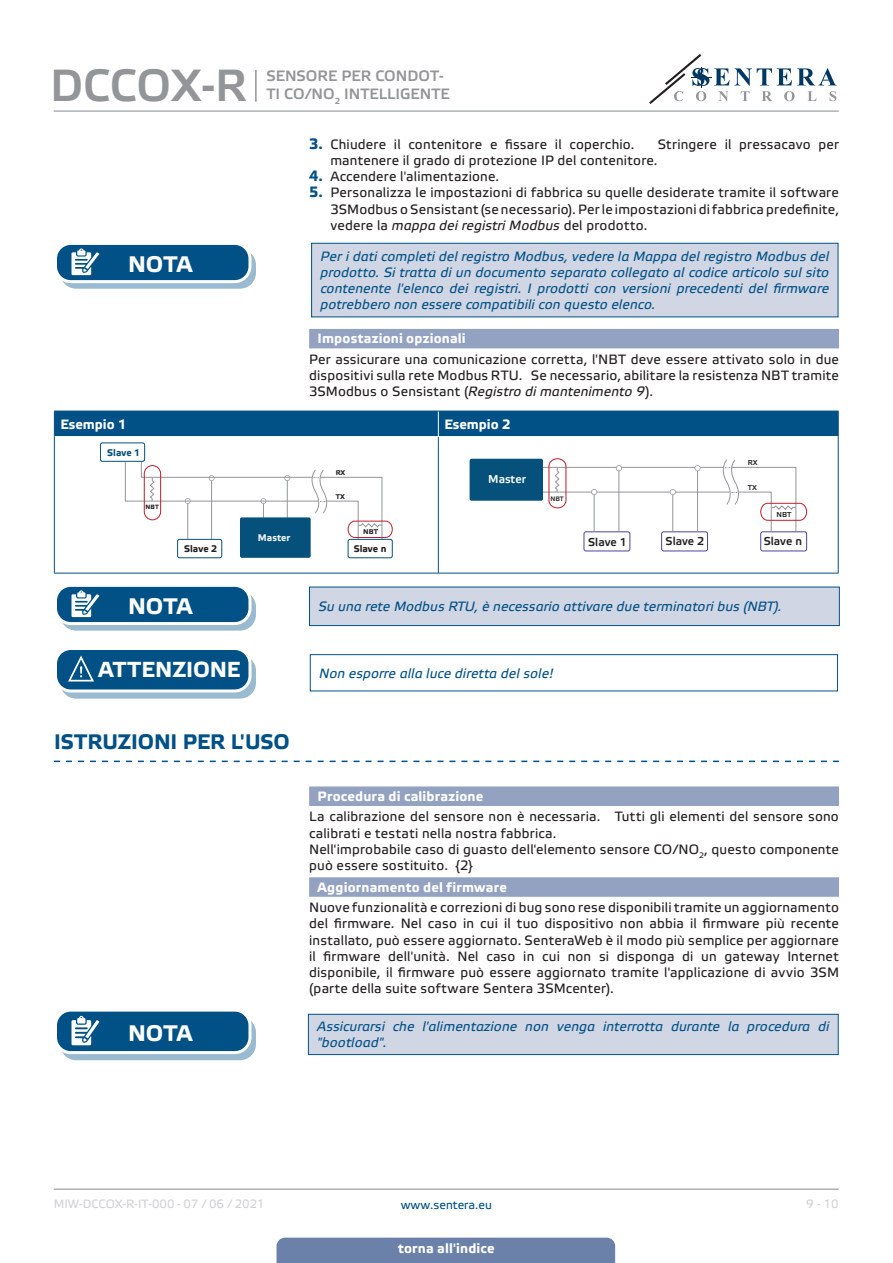
<style>
.page{position:relative;width:893px;height:1263px;background:#fff}
.page>*{position:absolute;margin:0;border:0;box-sizing:border-box;transform-origin:0 0}
.t1{font:45px "Etelka Medium Pro";color:#939598}
.t2{font:700 22.5px "Etelka Text Pro";letter-spacing:-.005em;color:#fff}
.t3{font:700 21.75px "Etelka Text Pro";color:#fff}
.t4{font:700 21px "Etelka Text Pro";letter-spacing:-.005em;color:#015186}
.t5{font:15px/18px "Etelka Medium Pro";color:#939598}
.body{font:13.5px/16.2px "Etelka Text Pro";letter-spacing:.015em;color:#231f20;text-align:justify}
.attention{font:italic 13.5px/16.2px "Etelka Text Pro";letter-spacing:.01em;color:#015186;text-align:justify}
.Number-roman{font:700 13.5px "Etelka Text Pro";letter-spacing:.01em;color:#fff}
.head-table{font:700 13.5px "Etelka Text Pro";color:#fff}
.t6{font:12px "Etelka Text Pro";color:#d1d2d4}
.t7{font:12px "Etelka Text Pro";color:#015186}
.t8{font:11.4px "Etelka Medium Pro";color:#231f20}
.t9{font:11.4px "Etelka Medium Pro";color:#fff}
.t10{font:700 9.6px "Etelka Text Pro";color:#231f20}
.t11{font:700 9.6px "Etelka Text Pro";color:#f2f3f4}
.t12{font:700 9.6px "Etelka Text Pro";color:#06517c}
.t13{font:7.2px "Etelka Medium Pro";color:#231f20}
.t14{font:700 6.9px "Etelka Text Pro";color:#231f20}
.t15{font:6.45px "Etelka Medium Pro";color:#231f20}
.t16{font:700 6.15px "Etelka Text Pro";color:#231f20}
.s1{font-weight:700;font-size:15px;color:#015186}
.s2{font-style:italic}
</style>
<div class="page">
<hr style="left:54px;top:111px;width:785px;height:1px;background:#939598">
<hr style="left:54px;top:1188px;width:785px;height:2px;background:#939598">
<svg style="left:649px;top:54px;width:187px;height:50px"></svg>
<div style="left:277px;top:1237px;width:338px;height:26px;background:#6c81aa"></div>
<hr style="left:255px;top:70px;width:2px;height:32px;background:#939598">
<div style="left:309px;top:329px;width:530px;height:19px;background:#94a2c2"></div>
<svg style="left:54px;top:761px;width:785px;height:1px"></svg>
<div style="left:309px;top:786px;width:530px;height:20px;background:#94a2c2"></div>
<div style="left:309px;top:877px;width:530px;height:20px;background:#94a2c2"></div>
<div style="left:312px;top:243px;width:526px;height:74px;background:#d1d6e4"></div>
<div style="left:311px;top:243px;width:527px;height:74px;border:1px solid #015186"></div>
<div style="left:61px;top:250px;width:194px;height:38px;background:#9abacf;border-radius:15px"></div>
<div style="left:60px;top:249px;width:196px;height:40px;border:1px solid #015186;border-radius:15px"></div>
<div style="left:56px;top:243px;width:194px;height:39px;background:#015186;border-radius:15px"></div>
<div style="left:54px;top:242px;width:197px;height:41px;border:3px solid #fff;border-radius:15px"></div>
<svg style="left:71px;top:248px;width:34px;height:34px"></svg>
<div style="left:54px;top:411px;width:785px;height:26px;background:#015186"></div>
<hr style="left:54px;top:437px;width:1px;height:136px;background:#015186">
<hr style="left:54px;top:573px;width:384px;height:1px;background:#015186">
<hr style="left:438px;top:437px;width:1px;height:136px;background:#015186">
<hr style="left:838px;top:437px;width:1px;height:136px;background:#015186">
<hr style="left:438px;top:573px;width:401px;height:1px;background:#015186">
<div style="left:177px;top:539px;width:45px;height:19px;border:1px solid #06517c;border-radius:2px"></div>
<div style="left:348px;top:539px;width:45px;height:19px;border:1px solid #06517c;border-radius:2px"></div>
<div style="left:240px;top:517px;width:71px;height:41px;background:#06517c;border-radius:2px"></div>
<svg style="left:125px;top:447px;width:268px;height:95px"></svg>
<div style="left:100px;top:443px;width:45px;height:18px;background:#fff;border-radius:2px"></div>
<div style="left:100px;top:443px;width:45px;height:19px;border:1px solid #06517c;border-radius:2px"></div>
<div style="left:661px;top:531px;width:47px;height:20px;border:1px solid #4e439b;border-radius:2px"></div>
<hr style="left:529px;top:492px;width:201px;height:1px;background:#939598">
<hr style="left:536px;top:467px;width:188px;height:1px;background:#939598">
<div style="left:584px;top:531px;width:46px;height:20px;border:1px solid #4e439b;border-radius:2px"></div>
<div style="left:760px;top:531px;width:47px;height:20px;border:1px solid #4e439b;border-radius:2px"></div>
<div style="left:470px;top:459px;width:73px;height:42px;background:#06517c;border-radius:2px"></div>
<svg style="left:548px;top:458px;width:259px;height:74px"></svg>
<div style="left:309px;top:587px;width:530px;height:38px;background:#d1d6e4"></div>
<div style="left:309px;top:587px;width:531px;height:39px;border:1px solid #015186"></div>
<div style="left:61px;top:592px;width:194px;height:38px;background:#9abacf;border-radius:15px"></div>
<div style="left:60px;top:591px;width:196px;height:40px;border:1px solid #015186;border-radius:15px"></div>
<div style="left:56px;top:585px;width:194px;height:38px;background:#015186;border-radius:15px"></div>
<div style="left:54px;top:584px;width:197px;height:41px;border:3px solid #fff;border-radius:15px"></div>
<svg style="left:71px;top:590px;width:34px;height:34px"></svg>
<div style="left:310px;top:654px;width:528px;height:37px;border:1px solid #015186"></div>
<svg style="left:61px;top:655px;width:194px;height:43px"></svg>
<div style="left:60px;top:655px;width:196px;height:44px;border:1px solid #015186;border-radius:15px"></div>
<div style="left:56px;top:648px;width:194px;height:43px;background:#015186;border-radius:15px"></div>
<div style="left:54px;top:647px;width:197px;height:45px;border:3px solid #fff;border-radius:15px"></div>
<svg style="left:67px;top:655px;width:38px;height:37px"></svg>
<div style="left:61px;top:1017px;width:194px;height:42px;background:#9abacf;border-radius:15px"></div>
<div style="left:60px;top:1016px;width:196px;height:44px;border:1px solid #015186;border-radius:15px"></div>
<div style="left:56px;top:1010px;width:194px;height:42px;background:#015186;border-radius:15px"></div>
<div style="left:54px;top:1008px;width:197px;height:46px;border:3px solid #fff;border-radius:15px"></div>
<svg style="left:71px;top:1016px;width:34px;height:37px"></svg>
<div style="left:308px;top:1014px;width:530px;height:40px;background:#d1d6e4"></div>
<div style="left:308px;top:1014px;width:531px;height:41px;border:1px solid #015186"></div>
<h1 class="t1" style="left:50px;top:61px;width:198px">DCCOX-R</h1>
<p class="t5" style="left:266px;top:67px;width:185px">SENSORE PER CONDOT-<br>TI CO/NO<sub>2</sub> INTELLIGENTE</p>
<p class="body" style="left:309px;top:137px;width:327px"><span class="s1">3.</span> Chiudere il contenitore e fissare il coperchio.</p>
<p class="body" style="left:658px;top:137px;width:183px">Stringere il pressacavo per</p>
<p class="body" style="left:330px;top:153px;width:329px">mantenere il grado di protezione IP del contenitore.</p>
<p class="body" style="left:309px;top:169px;width:191px"><span class="s1">4.</span> Accendere l'alimentazione.</p>
<p class="body" style="left:330px;top:185px;width:510px;text-indent:-21px"><span class="s1">5.</span> Personalizza le impostazioni di fabbrica su quelle desiderate tramite il software 3SModbus o Sensistant (se necessario). Per le impostazioni di fabbrica predefinite, vedere la <span class="s2">mappa dei registri Modbus</span> del prodotto.</p>
<p class="attention" style="left:320px;top:249px;width:510px">Per i dati completi del registro Modbus, vedere la Mappa del registro Modbus del prodotto. Si tratta di un documento separato collegato al codice articolo sul sito contenente l'elenco dei registri. I prodotti con versioni precedenti del firmware potrebbero non essere compatibili con questo elenco.</p>
<p class="t2" style="left:128px;top:252px;width:66px">NOTA</p>
<p class="Number-roman" style="left:318px;top:331px;width:150px">Impostazioni opzionali</p>
<p class="body" style="left:309px;top:352px;width:531px">Per assicurare una comunicazione corretta, l'NBT deve essere attivato solo in due dispositivi sulla rete Modbus RTU. Se necessario, abilitare la resistenza NBT tramite 3SModbus o Sensistant (<span class="s2">Registro di mantenimento 9</span>).</p>
<p class="head-table" style="left:60px;top:416px;width:68px">Esempio 1</p>
<p class="head-table" style="left:444px;top:416px;width:68px">Esempio 2</p>
<p class="t14" style="left:336px;top:469px;width:11px">RX</p>
<p class="t14" style="left:336px;top:493px;width:11px">ТX</p>
<p class="t14" style="left:363px;top:528px;width:16px">NBT</p>
<p class="t12" style="left:107px;top:448px;width:35px">Slave 1</p>
<p class="t9" style="left:488px;top:473px;width:39px">Master</p>
<p class="t16" style="left:146px;top:504px;width:15px">NBT</p>
<p class="t11" style="left:258px;top:532px;width:34px">Master</p>
<p class="t10" style="left:184px;top:543px;width:35px">Slave 2</p>
<p class="t10" style="left:354px;top:543px;width:34px">Slave n</p>
<p class="t15" style="left:550px;top:495px;width:15px">NBT</p>
<p class="t8" style="left:588px;top:535px;width:40px">Slave 1</p>
<p class="t8" style="left:666px;top:535px;width:40px">Slave 2</p>
<p class="t13" style="left:748px;top:459px;width:11px">RX</p>
<p class="t13" style="left:748px;top:483px;width:11px">ТX</p>
<p class="t13" style="left:776px;top:510px;width:16px">NBT</p>
<p class="t8" style="left:764px;top:535px;width:40px">Slave n</p>
<p class="t2" style="left:128px;top:594px;width:66px">NOTA</p>
<p class="attention" style="left:318px;top:599px;width:465px">Su una rete Modbus RTU, è necessario attivare due terminatori bus (NBT).</p>
<p class="t3" style="left:99px;top:658px;width:143px">ATTENZIONE</p>
<p class="attention" style="left:319px;top:666px;width:236px">Non esporre alla luce diretta del sole!</p>
<p class="t4" style="left:54px;top:730px;width:237px">ISTRUZIONI PER L'USO</p>
<p class="Number-roman" style="left:318px;top:789px;width:167px">Procedura di calibrazione</p>
<p class="body" style="left:309px;top:809px;width:531px">La calibrazione del sensore non è necessaria. Tutti gli elementi del sensore sono calibrati e testati nella nostra fabbrica.</p>
<p class="body" style="left:309px;top:842px;width:531px">Nell'improbabile caso di guasto dell'elemento sensore CO/NO<sub>2</sub>, questo componente può essere sostituito. {2}</p>
<p class="Number-roman" style="left:318px;top:879px;width:191px">Aggiornamento del firmware</p>
<p class="body" style="left:309px;top:900px;width:531px">Nuove funzionalità e correzioni di bug sono rese disponibili tramite un aggiornamento del firmware. Nel caso in cui il tuo dispositivo non abbia il firmware più recente installato, può essere aggiornato. SenteraWeb è il modo più semplice per aggiornare il firmware dell'unità. Nel caso in cui non si disponga di un gateway Internet disponibile, il firmware può essere aggiornato tramite l'applicazione di avvio 3SM (parte della suite software Sentera 3SMcenter).</p>
<p class="t2" style="left:128px;top:1020px;width:66px">NOTA</p>
<p class="attention" style="left:317px;top:1019px;width:514px">Assicurarsi che l'alimentazione non venga interrotta durante la procedura di "bootload".</p>
<p class="t6" style="left:54px;top:1197px;width:212px">MIW-DCCOX-R-IT-000 - 07 / 06 / 2021</p>
<p class="t7" style="left:401px;top:1198px;width:93px">www.sentera.eu</p>
<p class="t6" style="left:806px;top:1197px;width:34px">9 - 10</p>
<p class="Number-roman" style="left:398px;top:1240px;width:98px">torna all'indice</p>
</div>
